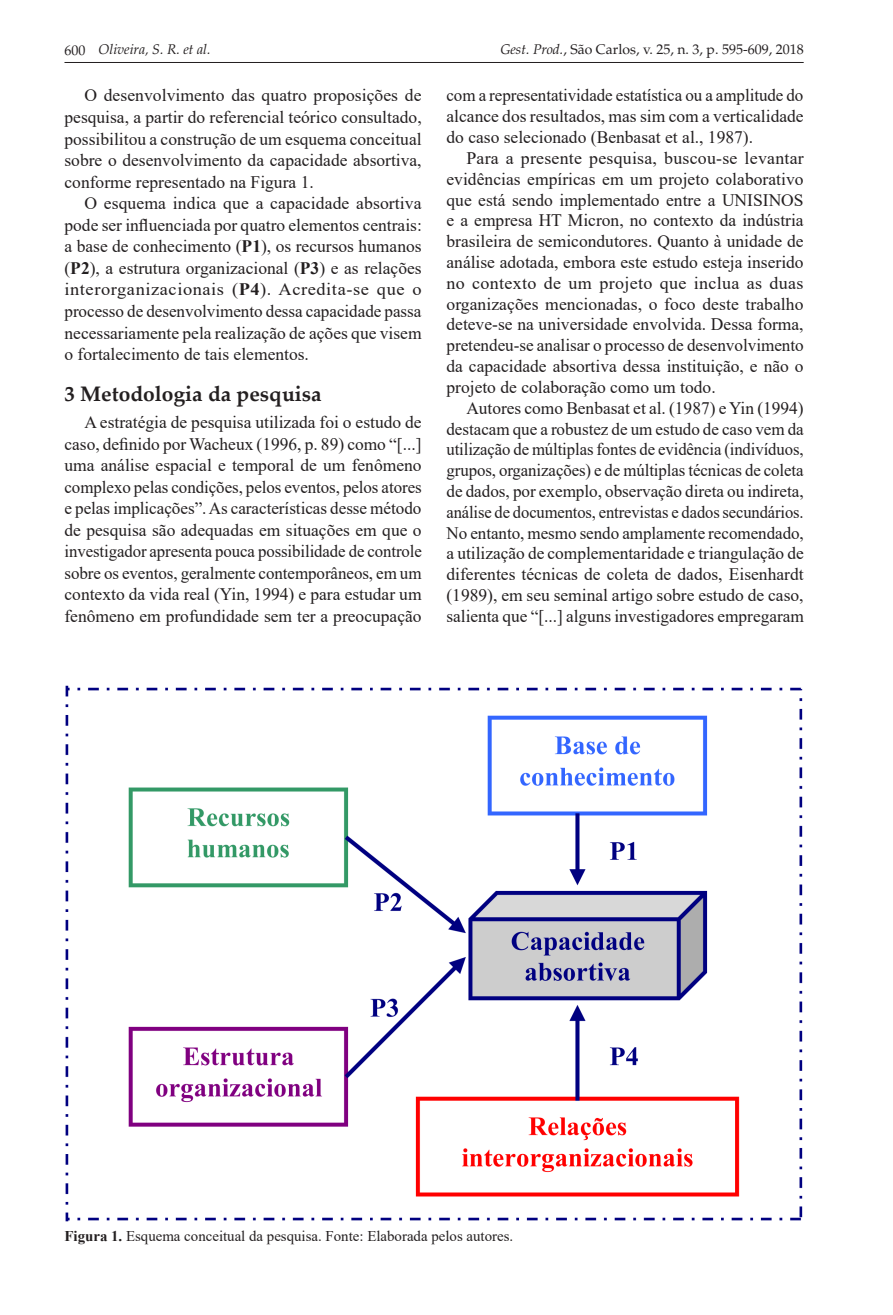
<style>
.page{position:relative;width:893px;height:1315px;background:#fff}
.page>*{position:absolute;margin:0;border:0;box-sizing:border-box;transform-origin:0 0}
.Heading1{font:700 21px "Palatino Linotype";color:#231f20}
.Paragraph{font:17.5px/20.8px "Times New Roman";color:#231f20;text-align:justify}
.FigureCaption{font:14.88px "Times New Roman";color:#231f20}
.t1{font:14px "Palatino";color:#231f20}
.t2{font:italic 14px "Palatino";color:#231f20}
.s1{font-style:italic}
.s2{font-weight:700}
</style>
<div class="page">
<hr style="left:64px;top:62px;width:740px;height:1px;background:#231f20">
<img style="left:65px;top:685px;width:738px;height:537px">
<p class="t1" style="left:64px;top:42px;width:22px">600</p>
<p class="t2" style="left:99px;top:41px;width:114px">Oliveira, S. R. et al.</p>
<p class="t1" style="left:500px;top:41px;width:305px"><span class="s1">Gest. Prod.</span>, São Carlos, v. 25, n. 3, p. 595-609, 2018</p>
<p class="Paragraph" style="left:64px;top:84px;width:359px;line-height:21.5px;text-indent:20px">O desenvolvimento das quatro proposições de pesquisa, a partir do referencial teórico consultado, possibilitou a construção de um esquema conceitual sobre o desenvolvimento da capacidade absortiva, conforme representado na Figura 1.</p>
<p class="Paragraph" style="left:64px;top:192px;width:359px;line-height:21.5px;text-indent:20px">O esquema indica que a capacidade absortiva pode ser influenciada por quatro elementos centrais: a base de conhecimento (<span class="s2">P1</span>), os recursos humanos (<span class="s2">P2</span>), a estrutura organizacional (<span class="s2">P3</span>) e as relações interorganizacionais (<span class="s2">P4</span>). Acredita-se que o processo de desenvolvimento dessa capacidade passa necessariamente pela realização de ações que visem o fortalecimento de tais elementos.</p>
<p class="Heading1" style="left:64px;top:379px;width:259px">3 Metodologia da pesquisa</p>
<p class="Paragraph" style="left:64px;top:411px;width:359px;line-height:21.5px;text-indent:20px">A estratégia de pesquisa utilizada foi o estudo de caso, definido por Wacheux (1996, p. 89) como “[...] uma análise espacial e temporal de um fenômeno complexo pelas condições, pelos eventos, pelos atores e pelas implicações”. As características desse método de pesquisa são adequadas em situações em que o investigador apresenta pouca possibilidade de controle sobre os eventos, geralmente contemporâneos, em um contexto da vida real (Yin, 1994) e para estudar um fenômeno em profundidade sem ter a preocupação</p>
<p class="Paragraph" style="left:446px;top:85px;width:359px">com a representatividade estatística ou a amplitude do alcance dos resultados, mas sim com a verticalidade do caso selecionado (Benbasat et al., 1987).</p>
<p class="Paragraph" style="left:446px;top:147px;width:359px;text-indent:20px">Para a presente pesquisa, buscou-se levantar evidências empíricas em um projeto colaborativo que está sendo implementado entre a UNISINOS e a empresa HT Micron, no contexto da indústria brasileira de semicondutores. Quanto à unidade de análise adotada, embora este estudo esteja inserido no contexto de um projeto que inclua as duas organizações mencionadas, o foco deste trabalho deteve-se na universidade envolvida. Dessa forma, pretendeu-se analisar o processo de desenvolvimento da capacidade absortiva dessa instituição, e não o projeto de colaboração como um todo.</p>
<p class="Paragraph" style="left:446px;top:397px;width:359px;text-indent:20px">Autores como Benbasat et al. (1987) e Yin (1994) destacam que a robustez de um estudo de caso vem da utilização de múltiplas fontes de evidência (indivíduos, grupos, organizações) e de múltiplas técnicas de coleta de dados, por exemplo, observação direta ou indireta, análise de documentos, entrevistas e dados secundários.<br>No entanto, mesmo sendo amplamente recomendado, a utilização de complementaridade e triangulação de diferentes técnicas de coleta de dados, Eisenhardt (1989), em seu seminal artigo sobre estudo de caso, salienta que “[...] alguns investigadores empregaram</p>
<p class="FigureCaption" style="left:64px;top:1225px;width:450px"><span class="s2">Figura 1.</span> Esquema conceitual da pesquisa. Fonte: Elaborada pelos autores.</p>
</div>
